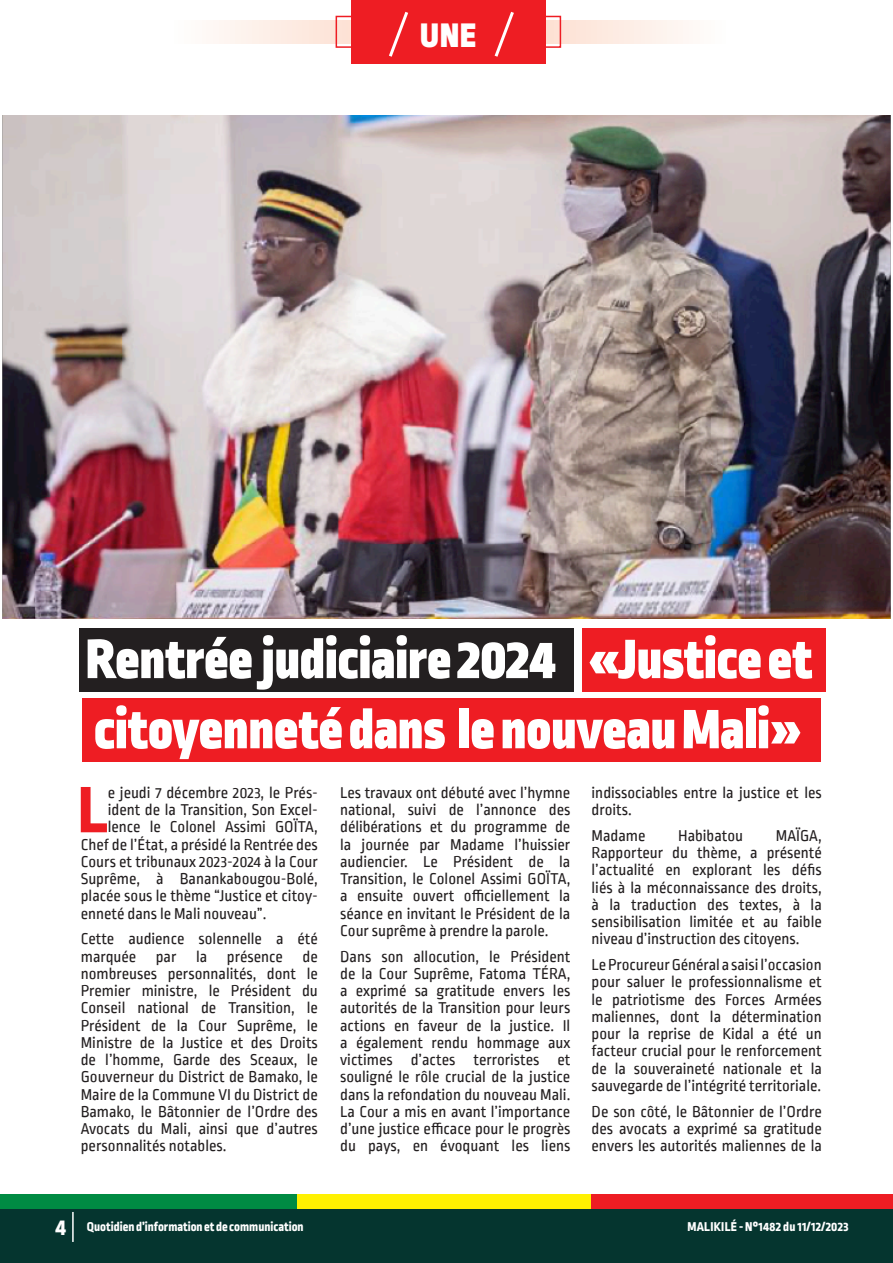
<style>
.page{position:relative;width:893px;height:1263px;background:#fff}
.page>*{position:absolute;margin:0;border:0;box-sizing:border-box;transform-origin:0 0}
.t1{font:800 69.15px "Ropa Sans Pro";color:#ee1d23}
.t2{font:900 58.5px "Ropa Sans Pro";color:#fff}
.t3{font:900 36px "Ropa Sans Pro";color:#fff}
.t4{font:16.5px/17.2px "Ropa Sans PTT";color:#231f20;text-align:justify}
.t5{font:800 13.5px "Ropa Sans Pro";color:#fff}
.t6{font:800 13.5px "Ropa Sans Pro";letter-spacing:.02em;color:#fff}
.s1{font-size:24px}
</style>
<div class="page">
<div style="left:0;top:1195px;width:297px;height:17px;background:#008b43"></div>
<div style="left:297px;top:1195px;width:297px;height:17px;background:#fff101"></div>
<div style="left:592px;top:1195px;width:301px;height:17px;background:#ee1d23"></div>
<div style="left:0;top:1209px;width:893px;height:54px;background:#05352f"></div>
<hr style="left:72px;top:1212px;width:2px;height:30px;background:#fff">
<svg style="left:213px;top:21px;width:476px;height:23px"></svg>
<div style="left:336px;top:16px;width:225px;height:32px;border:2px solid #ee1d23"></div>
<div style="left:351px;top:0;width:195px;height:64px;background:#ee1d23"></div>
<svg style="left:389px;top:11px;width:19px;height:46px"></svg>
<svg style="left:494px;top:11px;width:20px;height:46px"></svg>
<img style="left:2px;top:116px;width:889px;height:503px">
<div style="left:80px;top:628px;width:494px;height:64px;background:#231f20"></div>
<div style="left:82px;top:698px;width:739px;height:64px;background:#ee1d23"></div>
<div style="left:582px;top:628px;width:244px;height:64px;background:#ee1d23"></div>
<p class="t3" style="left:420px;top:13px;width:57px">UNE</p>
<p class="t2" style="left:86px;top:624px;width:471px">Rentrée judiciaire 2024</p>
<p class="t2" style="left:94px;top:694px;width:709px">citoyenneté dans le nouveau Mali»</p>
<p class="t2" style="left:588px;top:624px;width:226px">«Justice et</p>
<p class="t1" style="left:78px;top:769px;width:32px">L</p>
<p class="t4" style="left:108px;top:785px;width:212px">e jeudi 7 décembre 2023, le Prés-</p>
<p class="t4" style="left:108px;top:802px;width:212px">ident de la Transition, Son Excel-</p>
<p class="t4" style="left:108px;top:819px;width:212px">lence le Colonel Assimi GOÏTA,</p>
<p class="t4" style="left:81px;top:836px;width:239px">Chef de l’État, a présidé la Rentrée des</p>
<p class="t4" style="left:81px;top:854px;width:239px">Cours et tribunaux 2023-2024 à la Cour</p>
<p class="t4" style="left:81px;top:871px;width:239px">Suprême, à Banankabougou-Bolé,</p>
<p class="t4" style="left:81px;top:888px;width:239px">placée sous le thème “Justice et citoy-</p>
<p class="t4" style="left:81px;top:905px;width:187px">enneté dans le Mali nouveau”.</p>
<p class="t4" style="left:81px;top:931px;width:239px">Cette audience solennelle a été marquée par la présence de nombreuses personnalités, dont le Premier ministre, le Président du Conseil national de Transition, le Président de la Cour Suprême, le Ministre de la Justice et des Droits de l’homme, Garde des Sceaux, le Gouverneur du District de Bamako, le Maire de la Commune VI du District de Bamako, le Bâtonnier de l’Ordre des Avocats du Mali, ainsi que d’autres personnalités notables.</p>
<p class="t4" style="left:340px;top:785px;width:232px">Les travaux ont débuté avec l’hymne national, suivi de l’annonce des délibérations et du programme de la journée par Madame l’huissier audiencier. Le Président de la Transition, le Colonel Assimi GOÏTA, a ensuite ouvert officiellement la séance en invitant le Président de la Cour suprême à prendre la parole.</p>
<p class="t4" style="left:340px;top:948px;width:232px">Dans son allocution, le Président de la Cour Suprême, Fatoma TÉRA, a exprimé sa gratitude envers les autorités de la Transition pour leurs actions en faveur de la justice. Il a également rendu hommage aux victimes d’actes terroristes et souligné le rôle crucial de la justice dans la refondation du nouveau Mali.<br>La Cour a mis en avant l’importance d’une justice efficace pour le progrès du pays, en évoquant les liens</p>
<p class="t4" style="left:592px;top:785px;width:232px">indissociables entre la justice et les droits.</p>
<p class="t4" style="left:592px;top:828px;width:55px">Madame</p>
<p class="t4" style="left:678px;top:828px;width:66px">Habibatou</p>
<p class="t4" style="left:592px;top:828px;width:232px;text-indent:184px">MAÏGA, Rapporteur du thème, a présenté l’actualité en explorant les défis liés à la méconnaissance des droits, à la traduction des textes, à la sensibilisation limitée et au faible niveau d’instruction des citoyens.</p>
<p class="t4" style="left:592px;top:957px;width:232px">Le Procureur Général a saisi l’occasion pour saluer le professionnalisme et le patriotisme des Forces Armées maliennes, dont la détermination pour la reprise de Kidal a été un facteur crucial pour le renforcement de la souveraineté nationale et la sauvegarde de l’intégrité territoriale.</p>
<p class="t4" style="left:592px;top:1103px;width:232px">De son côté, le Bâtonnier de l’Ordre des avocats a exprimé sa gratitude envers les autorités maliennes de la</p>
<p class="t5" style="left:56px;top:1219px;width:250px"><span class="s1">4</span> Quotidien d’information et de communication</p>
<p class="t6" style="left:687px;top:1219px;width:163px">MALIKILÉ - N°1482 du 11/12/2023</p>
</div>
